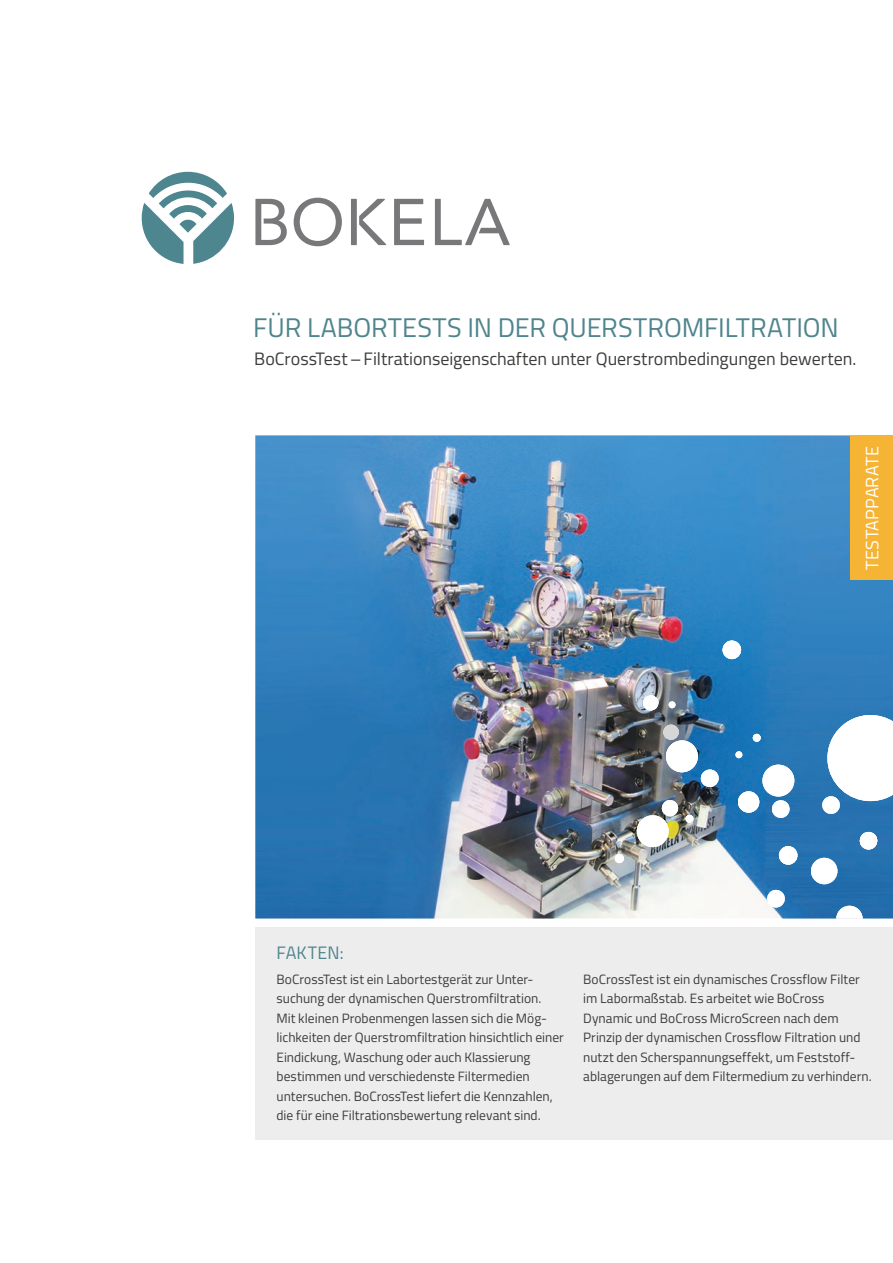
<style>
.page{position:relative;width:893px;height:1263px;background:#fff}
.page>*{position:absolute;margin:0;border:0;box-sizing:border-box;transform-origin:0 0}
.t1{font:27px "Titillium Web";letter-spacing:-.005em;color:#4f858d}
.t2{font:18px "Titillium Web";letter-spacing:-.005em;color:#3d3d3c}
.t3{font:18px "Titillium Web";letter-spacing:.01em;color:#fff}
.t4{font:18px "Titillium Web";letter-spacing:.01em;color:#4f858d}
.t5{font:13.5px/19.5px "Titillium Web";color:#3d3d3c}
</style>
<div class="page">
<img style="left:255px;top:435px;width:638px;height:483px">
<img style="left:836px;top:906px;width:27px;height:12px">
<img style="left:809px;top:858px;width:30px;height:26px">
<img style="left:858px;top:832px;width:20px;height:17px">
<img style="left:821px;top:796px;width:20px;height:18px">
<img style="left:766px;top:890px;width:20px;height:17px">
<img style="left:771px;top:800px;width:20px;height:18px">
<img style="left:664px;top:740px;width:35px;height:32px">
<img style="left:635px;top:815px;width:35px;height:32px">
<img style="left:661px;top:800px;width:18px;height:16px">
<svg style="left:735px;top:751px;width:8px;height:7px"></svg>
<svg style="left:668px;top:701px;width:8px;height:7px"></svg>
<img style="left:642px;top:695px;width:17px;height:15px">
<img style="left:700px;top:769px;width:19px;height:18px">
<svg style="left:685px;top:815px;width:9px;height:8px"></svg>
<svg style="left:752px;top:734px;width:9px;height:8px"></svg>
<img style="left:761px;top:765px;width:35px;height:31px">
<svg style="left:614px;top:854px;width:10px;height:9px"></svg>
<img style="left:778px;top:846px;width:20px;height:19px">
<img style="left:722px;top:640px;width:20px;height:19px">
<img style="left:737px;top:791px;width:23px;height:22px">
<img style="left:825px;top:715px;width:68px;height:86px">
<img style="left:663px;top:725px;width:16px;height:15px">
<div style="left:255px;top:927px;width:638px;height:213px;background:#ededed"></div>
<div style="left:850px;top:435px;width:43px;height:145px;background:#f6b435"></div>
<svg style="left:142px;top:172px;width:92px;height:92px"></svg>
<svg style="left:294px;top:198px;width:48px;height:48px"></svg>
<svg style="left:394px;top:199px;width:30px;height:46px"></svg>
<svg style="left:255px;top:199px;width:32px;height:46px"></svg>
<div style="left:351px;top:199px;width:6px;height:46px;background:#78787b"></div>
<svg style="left:359px;top:199px;width:27px;height:46px"></svg>
<svg style="left:435px;top:199px;width:75px;height:46px"></svg>
<h1 class="t1" style="left:253px;top:308px;width:587px">FÜR LABORTESTS IN DER QUERSTROMFILTRATION</h1>
<h2 class="t2" style="left:254px;top:345px;width:604px">BoCrossTest – Filtrationseigenschaften unter Querstrombedingungen bewerten.</h2>
<h2 class="t3" style="left:859px;top:570px;width:125px;rotate:-90deg">TESTAPPARATE</h2>
<h2 class="t4" style="left:277px;top:940px;width:68px">FAKTEN:</h2>
<p class="t5" style="left:277px;top:968px;width:289px">BoCrossTest ist ein Labortestgerät zur Unter&shy;suchung der dynamischen Querstromfiltration.<br>Mit kleinen Probenmengen lassen sich die Mög&shy;lichkeiten der Querstromfiltration hinsichtlich einer Eindickung, Waschung oder auch Klassierung bestimmen und verschiedenste Filtermedien<br>unter suchen. BoCrossTest liefert die Kennzahlen, die für eine Filtrationsbewertung relevant sind.</p>
<p class="t5" style="left:583px;top:968px;width:290px">BoCrossTest ist ein dynamisches Crossflow Filter im Labormaßstab. Es arbeitet wie BoCross Dynamic und BoCross MicroScreen nach dem Prinzip der dynamischen Crossflow Filtration und nutzt den Scherspannungseffekt, um Feststoff&shy;ablagerungen auf dem Filtermedium zu verhindern.</p>
</div>
